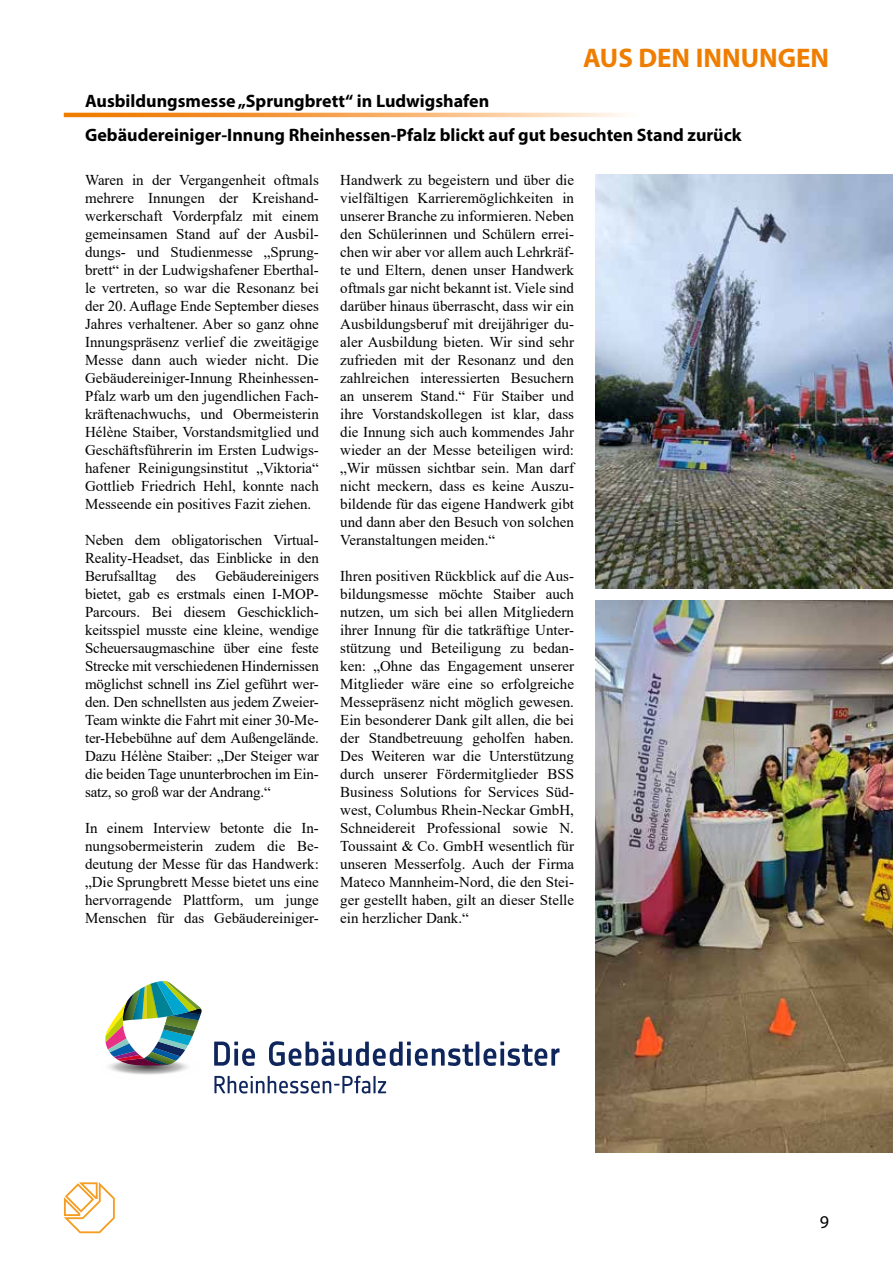
<style>
.page{position:relative;width:893px;height:1263px;background:#fff}
.page>*{position:absolute;margin:0;border:0;box-sizing:border-box;transform-origin:0 0}
.t1{font:700 27px "Myriad Pro";color:#ef7d00}
.t2{font:700 18px/33.9px "Myriad Pro";color:#000}
.t3{font:18px "Myriad Pro";color:#000}
.t4{font:15px/18px "Times New Roman";color:#000;text-align:justify}
</style>
<div class="page">
<svg style="left:64px;top:1182px;width:51px;height:51px"></svg>
<svg style="left:64px;top:113px;width:561px;height:4px;background:#f6ab61"></svg>
<img style="left:595px;top:174px;width:298px;height:414px">
<img style="left:595px;top:600px;width:298px;height:552px">
<svg style="left:269px;top:1041px;width:204px;height:25px"></svg>
<hr style="left:476px;top:1041px;width:3px;height:25px;background:#0f265c">
<svg style="left:483px;top:1041px;width:76px;height:25px"></svg>
<svg style="left:214px;top:1041px;width:41px;height:25px"></svg>
<img style="left:105px;top:981px;width:97px;height:94px">
<svg style="left:214px;top:1076px;width:156px;height:17px"></svg>
<hr style="left:373px;top:1076px;width:3px;height:17px;background:#0f265c">
<svg style="left:378px;top:1081px;width:8px;height:12px"></svg>
<h1 class="t1" style="left:583px;top:40px;width:247px">AUS DEN INNUNGEN</h1>
<p class="t2" style="left:85px;top:83px;width:658px">Ausbildungsmesse „Sprungbrett“ in Ludwigshafen<br>Gebäudereiniger-Innung Rheinhessen-Pfalz blickt auf gut besuchten Stand zurück</p>
<p class="t4" style="left:85px;top:170px;width:235px">Waren in der Vergangenheit oftmals mehrere Innungen der Kreishand&shy;werkerschaft Vorderpfalz mit einem gemeinsamen Stand auf der Ausbil&shy;dungs- und Studienmesse „Sprung&shy;brett“ in der Ludwigshafener Eberthal&shy;le vertreten, so war die Resonanz bei der 20. Auflage Ende September dieses Jahres verhaltener. Aber so ganz ohne Innungspräsenz verlief die zweitägige Messe dann auch wieder nicht. Die Gebäudereiniger-Innung Rheinhessen-Pfalz warb um den jugendlichen Fach&shy;kräftenachwuchs, und Obermeisterin Hélène Staiber, Vorstandsmitglied und Geschäftsführerin im Ersten Ludwigs&shy;hafener Reinigungsinstitut „Viktoria“ Gottlieb Friedrich Hehl, konnte nach Messeende ein positives Fazit ziehen.</p>
<p class="t4" style="left:85px;top:530px;width:235px">Neben dem obligatorischen Virtual-Reality-Headset, das Einblicke in den Berufsalltag</p>
<p class="t4" style="left:340px;top:170px;width:235px">Handwerk zu begeistern und über die vielfältigen Karrieremöglichkeiten in unserer Branche zu informieren. Neben den Schülerinnen und Schülern errei&shy;chen wir aber vor allem auch Lehrkräf&shy;te und Eltern, denen unser Handwerk oftmals gar nicht bekannt ist. Viele sind darüber hinaus überrascht, dass wir ein Ausbildungsberuf mit dreijähriger du&shy;aler Ausbildung bieten. Wir sind sehr zufrieden mit der Resonanz und den zahlreichen interessierten Besuchern an unserem Stand.“ Für Staiber und ihre Vorstandskollegen ist klar, dass die Innung sich auch kommendes Jahr wieder an der Messe beteiligen wird: „Wir müssen sichtbar sein. Man darf nicht meckern, dass es keine Auszu&shy;bildende für das eigene Handwerk gibt und dann aber den Besuch von solchen Veranstaltungen meiden.“</p>
<p class="t4" style="left:340px;top:566px;width:235px">Ihren positiven Rückblick auf die Aus&shy;bildungsmesse möchte Staiber auch nutzen, um sich bei allen Mitgliedern ihrer Innung für die tatkräftige Unter&shy;stützung und Beteiligung zu bedan&shy;ken: „Ohne das Engagement unserer Mitglieder wäre eine so erfolgreiche Messepräsenz nicht möglich gewesen.<br>Ein besonderer Dank gilt allen, die bei der Standbetreuung geholfen haben.<br>Des Weiteren war die Unterstützung durch unserer Fördermitglieder BSS Business Solutions for Services Süd&shy;west, Columbus Rhein-Neckar GmbH, Schneidereit Professional sowie N.<br>Toussaint &amp; Co. GmbH wesentlich für unseren Messerfolg. Auch der Firma Mateco Mannheim-Nord, die den Stei&shy;ger gestellt haben, gilt an dieser Stelle ein herzlicher Dank.“</p>
<p class="t4" style="left:85px;top:566px;width:235px;text-indent:130px">Gebäudereinigers bietet, gab es erstmals einen I-MOP-Parcours. Bei diesem Geschicklich&shy;keitsspiel musste eine kleine, wendige Scheuersaugmaschine über eine feste Strecke mit verschiedenen Hindernissen möglichst schnell ins Ziel geführt wer&shy;den. Den schnellsten aus jedem Zweier-Team winkte die Fahrt mit einer 30-Me&shy;ter-Hebebühne auf dem Außengelände.<br>Dazu Hélène Staiber: „Der Steiger war die beiden Tage ununterbrochen im Ein&shy;satz, so groß war der Andrang.“</p>
<p class="t4" style="left:85px;top:818px;width:235px">In einem Interview betonte die In&shy;nungsobermeisterin zudem die Be&shy;deutung der Messe für das Handwerk: „Die Sprungbrett Messe bietet uns eine hervorragende Plattform, um junge Menschen für das Gebäudereiniger-</p>
<p class="t4" style="left:176px;top:566px;width:21px">des</p>
<p class="t3" style="left:820px;top:1210px;width:11px">9</p>
</div>
